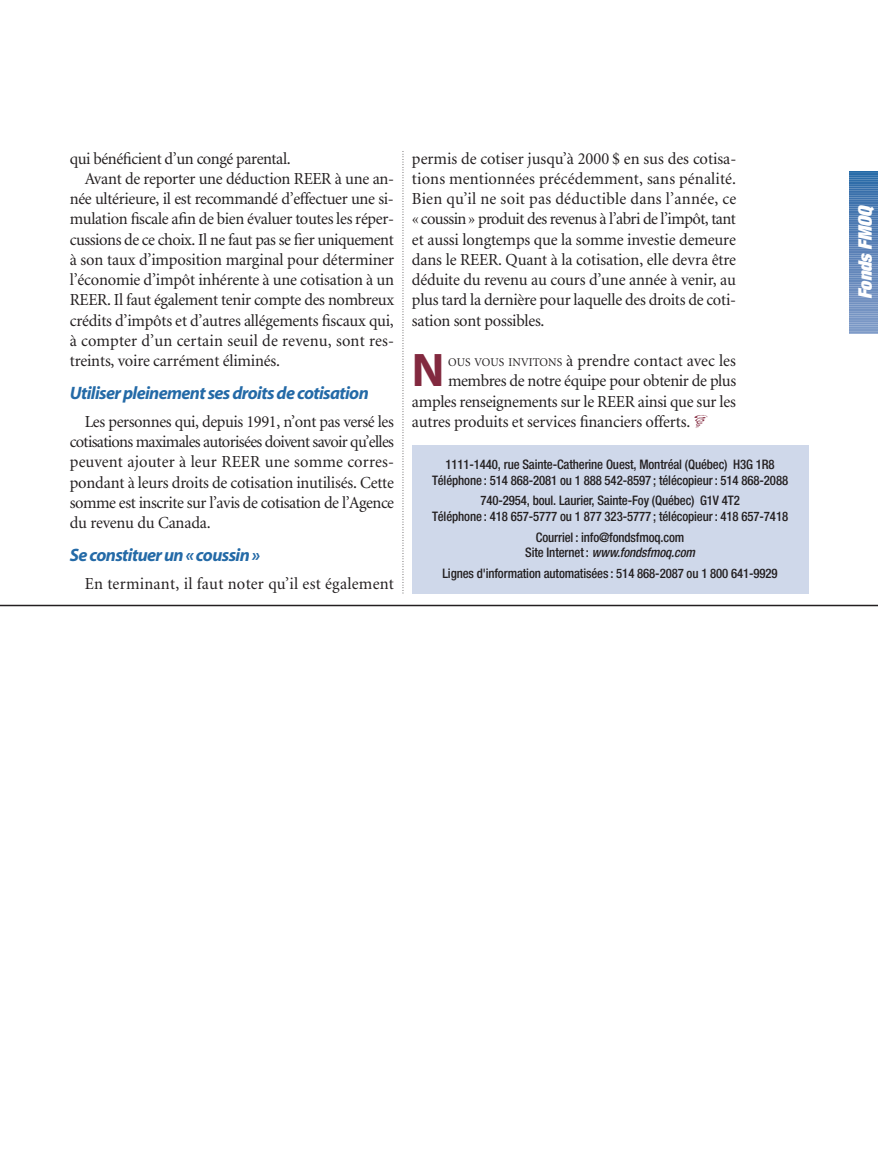
<style>
.page{position:relative;width:878px;height:1175px;background:#fff}
.page>*{position:absolute;margin:0;border:0;box-sizing:border-box;transform-origin:0 0}
.t1{font:700 47.4px "Myriad";color:#82293f}
.t2{font:italic 900 expanded 18.75px "Helvetica Neue";color:#fff}
.t3{font:italic 700 18px "Myriad";letter-spacing:-.035em;color:#246aa7}
.t4{font:16.8px/20.2px "Minion";letter-spacing:-.02em;color:#231f20;text-align:justify}
.t5{font:16.8px "Minion";letter-spacing:.01em;color:#231f20}
.t6{font:16.8px "Minion";letter-spacing:.015em;color:#231f20}
.t7{font:500 condensed 13.2px/15.8px "Helvetica Neue";letter-spacing:-.01em;color:#231f20;text-align:center}
.s1{font-size:11.85px}
.s2{font-style:italic}
</style>
<div class="page">
<svg style="left:402px;top:153px;width:1px;height:441px"></svg>
<svg style="left:849px;top:172px;width:29px;height:162px;background:#648bbc"></svg>
<div style="left:412px;top:446px;width:396px;height:148px;background:#cfd8ea"></div>
<hr style="left:0;top:604px;width:878px;height:2px;background:#231f20">
<p class="t4" style="left:70px;top:149px;width:222px">qui bénéficient d’un congé parental.</p>
<p class="t4" style="left:85px;top:170px;width:311px">Avant de reporter une déduction REER à une an-</p>
<p class="t4" style="left:70px;top:190px;width:325px">née ultérieure, il est recommandé d’effectuer une si-</p>
<p class="t4" style="left:70px;top:210px;width:326px">mulation fiscale afin de bien évaluer toutes les réper-</p>
<p class="t4" style="left:70px;top:230px;width:325px">cussions de ce choix. Il ne faut pas se fier uniquement</p>
<p class="t4" style="left:70px;top:251px;width:326px">à son taux d’imposition marginal pour déterminer</p>
<p class="t4" style="left:70px;top:271px;width:326px">l’économie d’impôt inhérente à une cotisation à un</p>
<p class="t4" style="left:70px;top:291px;width:326px">REER. Il faut également tenir compte des nombreux</p>
<p class="t4" style="left:70px;top:311px;width:325px">crédits d’impôts et d’autres allégements fiscaux qui,</p>
<p class="t5" style="left:70px;top:334px;width:326px">à compter d’un certain seuil de revenu, sont res-</p>
<p class="t4" style="left:70px;top:352px;width:212px">treints, voire carrément éliminés.</p>
<p class="t3" style="left:70px;top:386px;width:300px">Utiliser pleinement ses droits de cotisation</p>
<p class="t4" style="left:70px;top:413px;width:326px;text-indent:15px">Les personnes qui, depuis 1991, n’ont pas versé les cotisations maximales autorisées doivent savoir qu’elles peuvent ajouter à leur REER une somme corres&shy;pondant à leurs droits de cotisation inutilisés. Cette somme est inscrite sur l’avis de cotisation de l’Agence du revenu du Canada.</p>
<p class="t3" style="left:70px;top:548px;width:192px">Se constituer un « coussin »</p>
<p class="t6" style="left:85px;top:577px;width:311px">En terminant, il faut noter qu’il est également</p>
<p class="t4" style="left:412px;top:149px;width:326px">permis de cotiser jusqu’à 2000 $ en sus des cotisa&shy;tions mentionnées précédemment, sans pénalité.<br>Bien qu’il ne soit pas déductible dans l’année, ce «coussin» produit des revenus à l’abri de l’impôt, tant et aussi longtemps que la somme investie demeure dans le REER. Quant à la cotisation, elle devra être déduite du revenu au cours d’une année à venir, au plus tard la dernière pour laquelle des droits de coti&shy;sation sont possibles.</p>
<h1 class="t1" style="left:412px;top:353px;width:34px">N</h1>
<p class="t5" style="left:448px;top:354px;width:289px"><span class="s1">OUS VOUS INVITONS</span> à prendre contact avec les</p>
<p class="t4" style="left:448px;top:372px;width:290px">membres de notre équipe pour obtenir de plus</p>
<p class="t4" style="left:412px;top:392px;width:325px">amples renseignements sur le REER ainsi que sur les</p>
<p class="t4" style="left:412px;top:413px;width:280px">autres produits et services financiers offerts.</p>
<p class="t7" style="left:432px;top:458px;width:357px">1111-1440, rue Sainte-Catherine Ouest, Montréal (Québec) H3G 1R8<br>Téléphone : 514 868-2081 ou 1 888 542-8597 ; télécopieur : 514 868-2088</p>
<p class="t7" style="left:432px;top:494px;width:357px">740-2954, boul. Laurier, Sainte-Foy (Québec) G1V 4T2<br>Téléphone : 418 657-5777 ou 1 877 323-5777 ; télécopieur : 418 657-7418</p>
<p class="t7" style="left:525px;top:530px;width:171px">Courriel : info@fondsfmoq.com<br>Site Internet : <span class="s2">www.fondsfmoq.com</span></p>
<p class="t7" style="left:442px;top:566px;width:337px">Lignes d'information automatisées : 514 868-2087 ou 1 800 641-9929</p>
<p class="t2" style="left:858px;top:299px;width:94px;rotate:-90deg">Fonds FMOQ</p>
</div>
